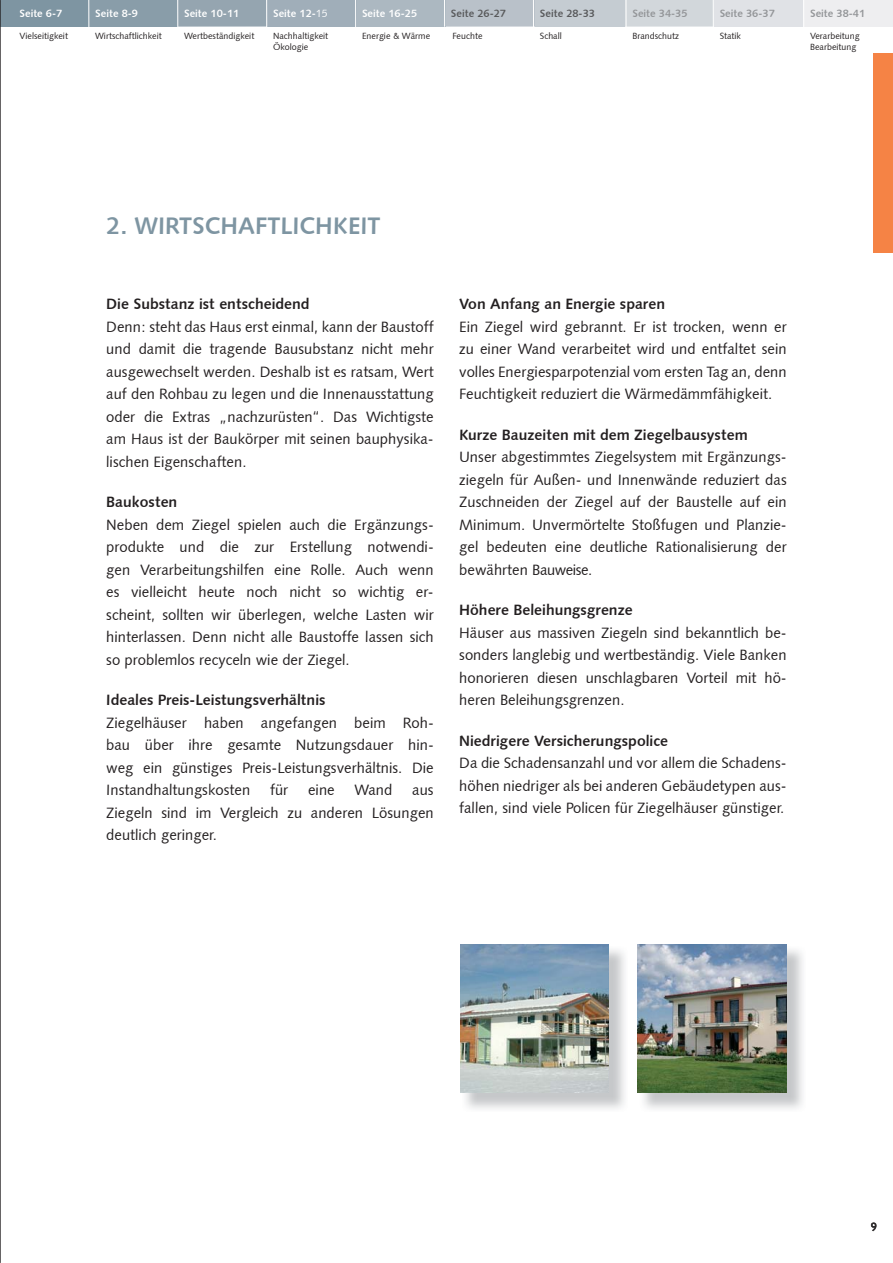
<style>
.page{position:relative;width:893px;height:1263px;background:#fff}
.page>*{position:absolute;margin:0;border:0;box-sizing:border-box;transform-origin:0 0}
.t1{font:24px "Humanist 531 BT Bold A";color:#7e95a2}
.t2{font:15px/22.5px "Humanist 531 BT Roman A";color:#231f20;text-align:justify}
.t3{font:15px "Humanist 531 BT Bold A";color:#231f20}
.t4{font:12px "Humanist 521 BT";color:#231f20}
.t5{font:10.5px "Humanist 531 BT Bold A";color:#fff}
.t6{font:10.5px "Humanist 531 BT Bold A";color:#939598}
.t7{font:10.5px "Humanist 531 BT Bold A";color:#58595b}
.t8{font:9px/10.8px "Humanist 531 BT Roman A";color:#231f20}
.s1{font-family:"Humanist 531 BT Roman A"}
</style>
<div class="page">
<div style="left:446px;top:0;width:89px;height:27px;background:#b9c1c9"></div>
<div style="left:357px;top:0;width:89px;height:27px;background:#acb8c1"></div>
<div style="left:178px;top:0;width:89px;height:27px;background:#95a5b0"></div>
<div style="left:267px;top:0;width:90px;height:27px;background:#a0aeb9"></div>
<div style="left:89px;top:0;width:89px;height:27px;background:#899da9"></div>
<div style="left:0;top:0;width:89px;height:27px;background:#7e95a2"></div>
<div style="left:624px;top:0;width:90px;height:27px;background:#d2d7db"></div>
<div style="left:714px;top:0;width:89px;height:27px;background:#e0e2e6"></div>
<div style="left:535px;top:0;width:89px;height:27px;background:#c5ccd2"></div>
<div style="left:804px;top:0;width:89px;height:27px;background:#eeeef0"></div>
<hr style="left:0;top:0;width:1px;height:1263px;background:#231f20">
<hr style="left:177px;top:0;width:1px;height:33px;background:#fff">
<hr style="left:88px;top:0;width:1px;height:30px;background:#fff">
<hr style="left:266px;top:0;width:1px;height:35px;background:#fff">
<hr style="left:533px;top:0;width:1px;height:33px;background:#fff">
<svg style="left:444px;top:0;width:1px;height:27px"></svg>
<hr style="left:713px;top:0;width:1px;height:33px;background:#fff">
<hr style="left:625px;top:0;width:1px;height:34px;background:#fff">
<hr style="left:355px;top:0;width:1px;height:35px;background:#fff">
<svg style="left:871px;top:1223px;width:5px;height:8px"></svg>
<img style="left:638px;top:944px;width:149px;height:149px">
<div style="left:874px;top:53px;width:19px;height:200px;background:#f58345"></div>
<img style="left:460px;top:944px;width:149px;height:149px">
<p class="t5" style="left:20px;top:7px;width:44px">Seite 6-7</p>
<p class="t5" style="left:95px;top:7px;width:44px">Seite 8-9</p>
<p class="t5" style="left:184px;top:7px;width:57px">Seite 10-11</p>
<p class="t5" style="left:273px;top:7px;width:56px">Seite 12-<span class="s1">15</span></p>
<p class="t5" style="left:362px;top:7px;width:57px">Seite 16-25</p>
<p class="t7" style="left:451px;top:7px;width:57px">Seite 26-27</p>
<p class="t7" style="left:540px;top:7px;width:57px">Seite 28-33</p>
<p class="t6" style="left:632px;top:7px;width:57px">Seite 34-35</p>
<p class="t6" style="left:720px;top:7px;width:57px">Seite 36-37</p>
<p class="t6" style="left:810px;top:7px;width:57px">Seite 38-41</p>
<p class="t8" style="left:20px;top:31px;width:50px">Vielseitigkeit</p>
<p class="t8" style="left:95px;top:31px;width:68px">Wirtschaftlichkeit</p>
<p class="t8" style="left:184px;top:31px;width:72px">Wertbeständigkeit</p>
<p class="t8" style="left:273px;top:31px;width:57px">Nachhaltigkeit<br>Ökologie</p>
<p class="t8" style="left:362px;top:31px;width:70px">Energie &amp; Wärme</p>
<p class="t8" style="left:452px;top:31px;width:32px">Feuchte</p>
<p class="t8" style="left:540px;top:31px;width:23px">Schall</p>
<p class="t8" style="left:632px;top:31px;width:48px">Brandschutz</p>
<p class="t8" style="left:720px;top:31px;width:23px">Statik</p>
<p class="t8" style="left:810px;top:31px;width:51px">Verarbeitung<br>Bearbeitung</p>
<h1 class="t1" style="left:106px;top:211px;width:276px">2. WIRTSCHAFTLICHKEIT</h1>
<p class="t3" style="left:106px;top:295px;width:205px">Die Substanz ist entscheidend</p>
<p class="t2" style="left:106px;top:315px;width:329px">Denn: steht das Haus erst einmal, kann der Baustoff und damit die tragende Bausubstanz nicht mehr ausgewechselt werden. Deshalb ist es ratsam, Wert auf den Rohbau zu legen und die Innenausstattung oder die Extras „nachzurüsten“. Das Wichtigste am Haus ist der Baukörper mit seinen bauphysika&shy;lischen Eigenschaften.</p>
<p class="t3" style="left:106px;top:493px;width:73px">Baukosten</p>
<p class="t2" style="left:106px;top:513px;width:329px">Neben dem Ziegel spielen auch die Ergänzungs&shy;produkte und die zur Erstellung notwendi&shy;gen Verarbeitungshilfen eine Rolle. Auch wenn es vielleicht heute noch nicht so wichtig er&shy;scheint, sollten wir überlegen, welche Lasten wir hinterlassen. Denn nicht alle Baustoffe lassen sich so problemlos recyceln wie der Ziegel.</p>
<p class="t3" style="left:106px;top:691px;width:221px">Ideales Preis-Leistungsverhältnis</p>
<p class="t2" style="left:106px;top:711px;width:329px">Ziegelhäuser haben angefangen beim Roh&shy;bau über ihre gesamte Nutzungsdauer hin&shy;weg ein günstiges Preis-Leistungsverhältnis. Die Instandhaltungskosten</p>
<p class="t2" style="left:270px;top:778px;width:20px">für</p>
<p class="t2" style="left:308px;top:778px;width:28px">eine</p>
<p class="t2" style="left:354px;top:778px;width:39px">Wand</p>
<p class="t2" style="left:106px;top:778px;width:329px;text-indent:306px">aus Ziegeln sind im Vergleich zu anderen Lösungen deutlich geringer.</p>
<p class="t3" style="left:459px;top:295px;width:207px">Von Anfang an Energie sparen</p>
<p class="t2" style="left:459px;top:315px;width:329px">Ein Ziegel wird gebrannt. Er ist trocken, wenn er zu einer Wand verarbeitet wird und entfaltet sein volles Energiesparpotenzial vom ersten Tag an, denn Feuchtigkeit reduziert die Wärmedämmfähigkeit.</p>
<p class="t3" style="left:459px;top:425px;width:290px">Kurze Bauzeiten mit dem Ziegelbausystem</p>
<p class="t2" style="left:459px;top:445px;width:329px">Unser abgestimmtes Ziegelsystem mit Ergänzungs&shy;ziegeln für Außen- und Innenwände reduziert das Zuschneiden der Ziegel auf der Baustelle auf ein Minimum. Unvermörtelte Stoßfugen und Planzie&shy;gel bedeuten eine deutliche Rationalisierung der bewährten Bauweise.</p>
<p class="t3" style="left:459px;top:601px;width:175px">Höhere Beleihungsgrenze</p>
<p class="t2" style="left:459px;top:621px;width:329px">Häuser aus massiven Ziegeln sind bekanntlich be&shy;sonders langlebig und wertbeständig. Viele Banken honorieren diesen unschlagbaren Vorteil mit hö&shy;heren Beleihungsgrenzen.</p>
<p class="t3" style="left:459px;top:731px;width:210px">Niedrigere Versicherungspolice</p>
<p class="t2" style="left:459px;top:751px;width:329px">Da die Schadensanzahl und vor allem die Schadens&shy;höhen niedriger als bei anderen Gebäudetypen aus&shy;fallen, sind viele Policen für Ziegelhäuser günstiger.</p>
<p class="t4" style="left:871px;top:1220px;width:8px">9</p>
</div>
